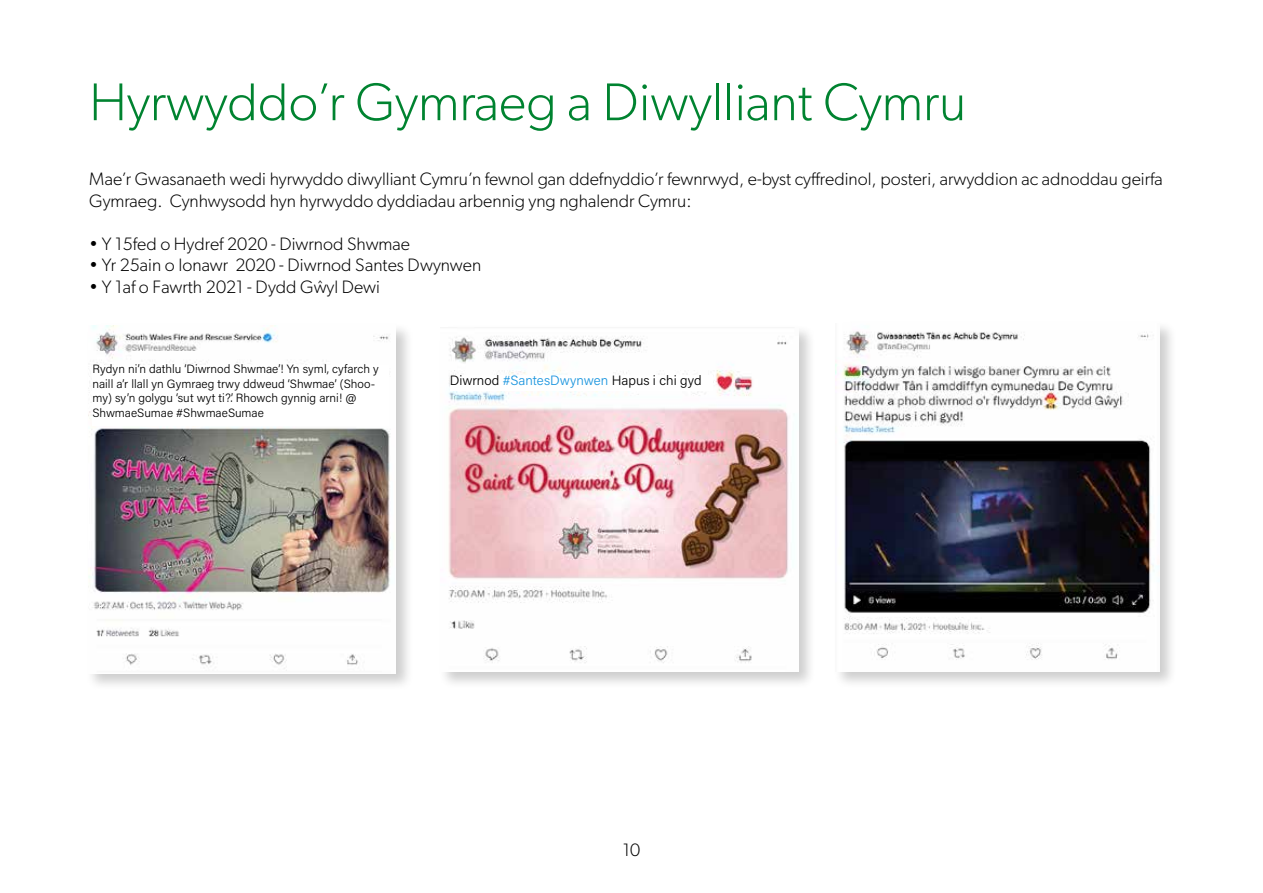
<style>
.page{position:relative;width:1263px;height:893px;background:#fff}
.page>*{position:absolute;margin:0;border:0;box-sizing:border-box;transform-origin:0 0}
.t1{font:300 53.25px "Gibson";color:#008330}
.t2{font:300 18px/21.6px "Gibson";color:#000}
.t3{font:300 13.5px "Acumin Pro";color:#000}
.t4{font:300 12px/14.4px "Acumin Pro";color:#000}
.s1{color:#1b95de}
</style>
<div class="page">
<div style="left:438px;top:325px;width:379px;height:365px;background:#000;opacity:.2"></div>
<img style="left:441px;top:327px;width:358px;height:345px">
<div style="left:833px;top:320px;width:345px;height:369px;background:#000;opacity:.2"></div>
<img style="left:835px;top:323px;width:325px;height:348px">
<div style="left:86px;top:322px;width:328px;height:369px;background:#000;opacity:.2"></div>
<img style="left:88px;top:325px;width:308px;height:349px">
<div style="left:92px;top:365px;width:297px;height:60px;background:#fff"></div>
<div style="left:450px;top:375px;width:262px;height:16px;background:#fff"></div>
<h1 class="t1" style="left:89px;top:70px;width:878px">Hyrwyddo’r Gymraeg a Diwylliant Cymru</h1>
<p class="t2" style="left:89px;top:168px;width:1075px">Mae’r Gwasanaeth wedi hyrwyddo diwylliant Cymru’n fewnol gan ddefnyddio’r fewnrwyd, e-byst cyffredinol, posteri, arwyddion ac adnoddau geirfa<br>Gymraeg. Cynhwysodd hyn hyrwyddo dyddiadau arbennig yng nghalendr Cymru:</p>
<p class="t2" style="left:89px;top:233px;width:322px">• Y 15fed o Hydref 2020 - Diwrnod Shwmae</p>
<p class="t2" style="left:89px;top:254px;width:393px">• Yr 25ain o Ionawr 2020 - Diwrnod Santes Dwynwen</p>
<p class="t2" style="left:89px;top:276px;width:292px">• Y 1af o Fawrth 2021 - Dydd Gŵyl Dewi</p>
<p class="t4" style="left:92px;top:362px;width:288px">Rydyn ni’n dathlu ‘Diwrnod Shwmae’! Yn syml, cyfarch y naill a’r llall yn Gymraeg trwy ddweud ‘Shwmae’ (Shoo&shy;my) sy’n golygu ‘sut wyt ti?’. Rhowch gynnig arni! @ ShwmaeSumae #ShwmaeSumae</p>
<p class="t3" style="left:450px;top:371px;width:253px">Diwrnod <span class="s1">#SantesDwynwen</span> Hapus i chi gyd</p>
<p class="t2" style="left:623px;top:838px;width:19px">10</p>
</div>
